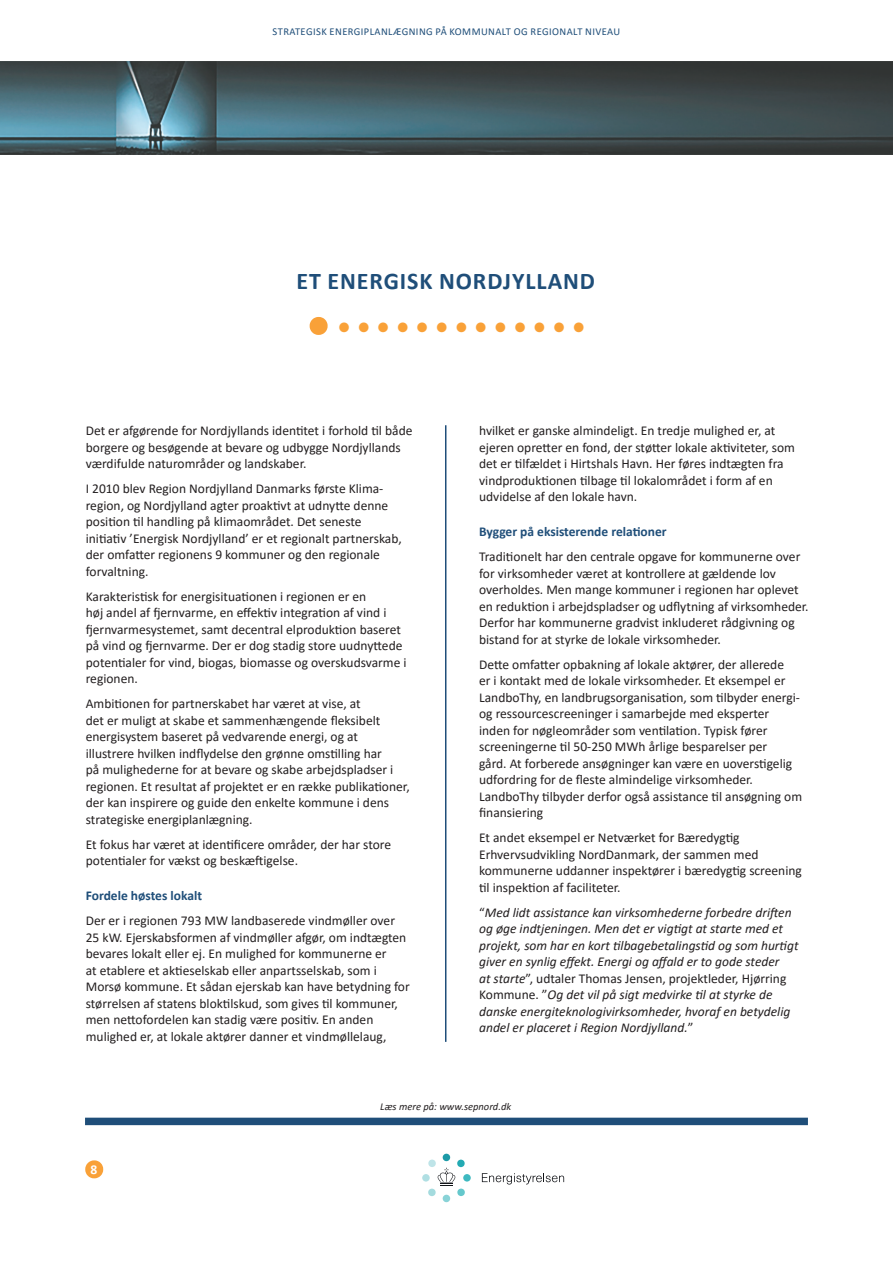
<style>
.page{position:relative;width:893px;height:1263px;background:#fff}
.page>*{position:absolute;margin:0;border:0;box-sizing:border-box;transform-origin:0 0}
.t1{font:700 51px "Calibri";color:#f9a138}
.t2{font:700 27px "Calibri";color:#f9a138}
.Overskrifter{font:700 24px "Calibri";letter-spacing:.04em;color:#1f4e79}
.t3{font:13.5px/16.5px "Calibri";color:#231f20}
.t4{font:italic 13.5px/16.5px "Calibri";color:#231f20}
.Underrubrikker{font:700 13.5px "Calibri";color:#1f4e79}
.t5{font:10.5px "Calibri";letter-spacing:.04em;color:#1f4e79}
.Mere_info{font:italic 10.5px "Calibri";color:#231f20}
.s1{font-size:51px}
.s2{font-style:normal}
</style>
<div class="page">
<hr style="left:445px;top:425px;width:1px;height:617px;background:#1f4e79">
<img style="left:0;top:61px;width:893px;height:93px">
<div style="left:85px;top:1118px;width:723px;height:7px;background:#1f4e79"></div>
<div style="left:443px;top:1154px;width:7px;height:7px;background:#1d9aa7;border-radius:50%"></div>
<div style="left:443px;top:1195px;width:7px;height:7px;background:#89d3d7;border-radius:50%"></div>
<div style="left:463px;top:1174px;width:8px;height:7px;background:#3eb9c0;border-radius:50%"></div>
<div style="left:422px;top:1174px;width:8px;height:7px;background:#b0dfe3;border-radius:50%"></div>
<svg style="left:428px;top:1159px;width:37px;height:37px"></svg>
<svg style="left:482px;top:1173px;width:82px;height:11px"></svg>
<p class="t5" style="left:273px;top:24px;width:349px">STRATEGISK ENERGIPLANLÆGNING PÅ KOMMUNALT OG REGIONALT NIVEAU</p>
<p class="Overskrifter" style="left:296px;top:264px;width:300px">ET ENERGISK NORDJYLLAND</p>
<p class="t2" style="left:306px;top:308px;width:281px"><span class="s1">•</span> • • • • • • • • • • • • •</p>
<p class="t3" style="left:86px;top:422px;width:328px">Det er afgørende for Nordjyllands identitet i forhold til både borgere og besøgende at bevare og udbygge Nordjyllands værdifulde naturområder og landskaber.</p>
<p class="t3" style="left:86px;top:480px;width:318px">I 2010 blev Region Nordjylland Danmarks første Klima&shy;region, og Nordjylland agter proaktivt at udnytte denne position til handling på klimaområdet. Det seneste initiativ ’Energisk Nordjylland’ er et regionalt partnerskab, der omfatter regionens 9 kommuner og den regionale forvaltning.</p>
<p class="t3" style="left:86px;top:588px;width:322px">Karakteristisk for energisituationen i regionen er en<br>høj andel af fjernvarme, en effektiv integration af vind i fjernvarmesystemet, samt decentral elproduktion baseret på vind og fjernvarme. Der er dog stadig store uudnyttede potentialer for vind, biogas, biomasse og overskudsvarme i regionen.</p>
<p class="t3" style="left:86px;top:695px;width:325px">Ambitionen for partnerskabet har været at vise, at<br>det er muligt at skabe et sammenhængende fleksibelt energisystem baseret på vedvarende energi, og at illustrere hvilken indflydelse den grønne omstilling har<br>på mulighederne for at bevare og skabe arbejdspladser i regionen. Et resultat af projektet er en række publikationer, der kan inspirere og guide den enkelte kommune i dens strategiske energiplanlægning.</p>
<p class="t3" style="left:86px;top:836px;width:307px">Et fokus har været at identificere områder, der har store potentialer for vækst og beskæftigelse.</p>
<p class="Underrubrikker" style="left:86px;top:886px;width:118px">Fordele høstes lokalt</p>
<p class="t3" style="left:86px;top:912px;width:325px">Der er i regionen 793 MW landbaserede vindmøller over 25 kW. Ejerskabsformen af vindmøller afgør, om indtægten bevares lokalt eller ej. En mulighed for kommunerne er<br>at etablere et aktieselskab eller anpartsselskab, som i Morsø kommune. Et sådan ejerskab kan have betydning for størrelsen af statens bloktilskud, som gives til kommuner, men nettofordelen kan stadig være positiv. En anden mulighed er, at lokale aktører danner et vindmøllelaug,</p>
<p class="t3" style="left:479px;top:422px;width:317px">hvilket er ganske almindeligt. En tredje mulighed er, at ejeren opretter en fond, der støtter lokale aktiviteter, som det er tilfældet i Hirtshals Havn. Her føres indtægten fra vindproduktionen tilbage til lokalområdet i form af en udvidelse af den lokale havn.</p>
<p class="Underrubrikker" style="left:479px;top:522px;width:189px">Bygger på eksisterende relationer</p>
<p class="t3" style="left:479px;top:548px;width:331px">Traditionelt har den centrale opgave for kommunerne over for virksomheder været at kontrollere at gældende lov overholdes. Men mange kommuner i regionen har oplevet en reduktion i arbejdspladser og udflytning af virksomheder.<br>Derfor har kommunerne gradvist inkluderet rådgivning og bistand for at styrke de lokale virksomheder.</p>
<p class="t3" style="left:479px;top:656px;width:325px">Dette omfatter opbakning af lokale aktører, der allerede<br>er i kontakt med de lokale virksomheder. Et eksempel er LandboThy, en landbrugsorganisation, som tilbyder energi&shy;og ressourcescreeninger i samarbejde med eksperter inden for nøgleområder som ventilation. Typisk fører screeningerne til 50-250 MWh årlige besparelser per<br>gård. At forberede ansøgninger kan være en uoverstigelig udfordring for de fleste almindelige virksomheder.<br>LandboThy tilbyder derfor også assistance til ansøgning om finansiering</p>
<p class="t3" style="left:479px;top:829px;width:324px">Et andet eksempel er Netværket for Bæredygtig Erhvervsudvikling NordDanmark, der sammen med kommunerne uddanner inspektører i bæredygtig screening til inspektion af faciliteter.</p>
<p class="t4" style="left:479px;top:904px;width:321px"><span class="s2">“</span>Med lidt assistance kan virksomhederne forbedre driften og øge indtjeningen. Men det er vigtigt at starte med et projekt, som har en kort tilbagebetalingstid og som hurtigt giver en synlig effekt. Energi og affald er to gode steder<br>at starte<span class="s2">”, udtaler Thomas Jensen, projektleder, Hjørring Kommune. ”</span>Og det vil på sigt medvirke til at styrke de danske energiteknologivirksomheder, hvoraf en betydelig andel er placeret i Region Nordjylland.<span class="s2">”</span></p>
<h1 class="t1" style="left:82px;top:1132px;width:27px">•<sup>8</sup></h1>
<p class="Mere_info" style="left:380px;top:1099px;width:132px">Læs mere på: www.sepnord.dk</p>
</div>
